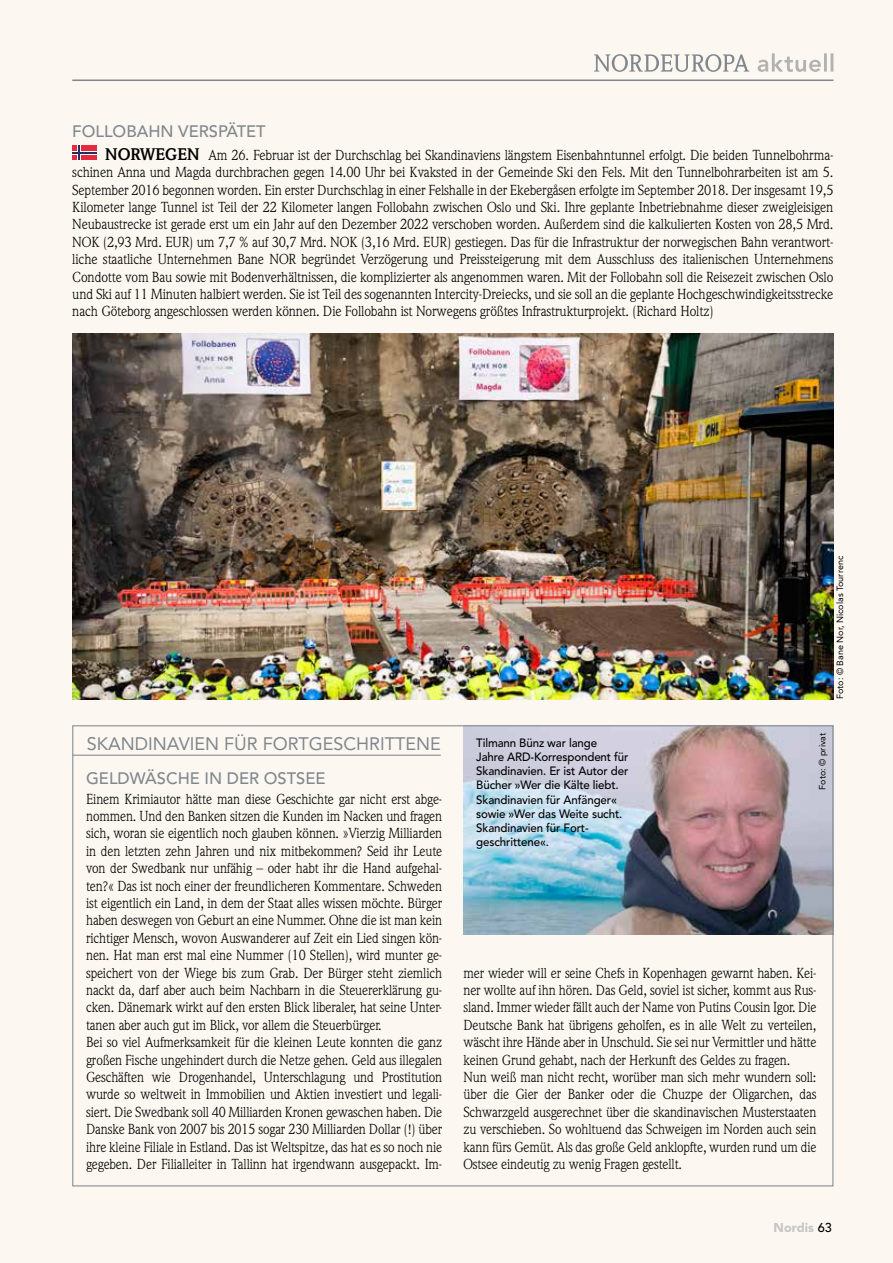
<style>
.page{position:relative;width:893px;height:1263px;background:#fcf8f1}
.page>*{position:absolute;margin:0;border:0;box-sizing:border-box;transform-origin:0 0}
.t1{font:18px "Avenir LT Std";color:#80878e}
.t2{font:500 16.5px "Avenir LT Std";color:#80878e}
.t3{font:14.25px/17.4px "Weidemann Std";letter-spacing:-.01em;color:#000;scale:.95 1}
.t4{font:14.25px/17.4px "Weidemann Std";letter-spacing:-.01em;color:#000;text-align:justify}
.t5{font:900 12.75px "Avenir LT Std";color:#c6c6c6}
.t6{font:500 12px/14.2px "Avenir LT Std";letter-spacing:-.01em;color:#000;scale:.96 1}
.t7{font:9px "Avenir LT Std";color:#000}
.s1{font-weight:700;font-size:16.5px}
.s2{font-weight:500;color:#000}
</style>
<div class="page">
<div style="left:72px;top:146px;width:24px;height:14px;background:#e62b3e"></div>
<hr style="left:78px;top:146px;width:3px;height:14px;background:#fff">
<hr style="left:72px;top:151px;width:24px;height:4px;background:#fff">
<svg style="left:78px;top:146px;width:2px;height:14px"></svg>
<hr style="left:72px;top:152px;width:24px;height:2px;background:#23305f">
<img style="left:463px;top:727px;width:368px;height:207px">
<hr style="left:72px;top:755px;width:369px;height:1px;background:#80878e">
<svg style="left:758px;top:53px;width:75px;height:19px"></svg>
<svg style="left:594px;top:54px;width:155px;height:18px"></svg>
<hr style="left:72px;top:80px;width:761px;height:1px;background:#80878e">
<img style="left:72px;top:334px;width:761px;height:365px">
<p class="t2" style="left:72px;top:122px;width:195px">FOLLOBAHN VERSPÄTET</p>
<p class="t4" style="left:72px;top:146px;width:763px;text-indent:33px"><span class="s1">NORWEGEN</span> Am 26. Februar ist der Durchschlag bei Skandinaviens längstem Eisenbahntunnel erfolgt. Die beiden Tunnelbohrma&shy;schinen Anna und Magda durchbrachen gegen 14.00 Uhr bei Kvaksted in der Gemeinde Ski den Fels. Mit den Tunnelbohrarbeiten ist am 5.<br>September 2016 begonnen worden. Ein erster Durchschlag in einer Felshalle in der Ekebergåsen erfolgte im September 2018. Der insgesamt 19,5<br>Kilometer lange Tunnel ist Teil der 22 Kilometer langen Follobahn zwischen Oslo und Ski. Ihre geplante Inbetriebnahme dieser zweigleisigen Neubaustrecke ist gerade erst um ein Jahr auf den Dezember 2022 verschoben worden. Außerdem sind die kalkulierten Kosten von 28,5 Mrd.<br>NOK (2,93 Mrd. EUR) um 7,7 % auf 30,7 Mrd. NOK (3,16 Mrd. EUR) gestiegen. Das für die Infrastruktur der norwegischen Bahn verantwort&shy;liche staatliche Unternehmen Bane NOR begründet Verzögerung und Preissteigerung mit dem Ausschluss des italienischen Unternehmens Condotte vom Bau sowie mit Bodenverhältnissen, die komplizierter als angenommen waren. Mit der Follobahn soll die Reisezeit zwischen Oslo und Ski auf 11 Minuten halbiert werden. Sie ist Teil des sogenannten Intercity-Dreiecks, und sie soll an die geplante Hochgeschwindigkeitsstrecke nach Göteborg angeschlossen werden können. Die Follobahn ist Norwegens größtes Infrastrukturprojekt. (Richard Holtz)</p>
<p class="t1" style="left:87px;top:733px;width:356px">SKANDINAVIEN FÜR FORTGESCHRITTENE</p>
<p class="t2" style="left:86px;top:769px;width:241px">GELDWÄSCHE IN DER OSTSEE</p>
<p class="t3" style="left:86px;top:790px;width:376px">Einem Krimiautor hätte man diese Geschichte gar nicht erst abge&shy;nommen. Und den Banken sitzen die Kunden im Nacken und fragen sich, woran sie eigentlich noch glauben können. »Vierzig Milliarden in den letzten zehn Jahren und nix mitbekommen? Seid ihr Leute von der Swedbank nur unfähig – oder habt ihr die Hand aufgehal&shy;ten?« Das ist noch einer der freundlicheren Kommentare. Schweden ist eigentlich ein Land, in dem der Staat alles wissen möchte. Bürger haben deswegen von Geburt an eine Nummer. Ohne die ist man kein richtiger Mensch, wovon Auswanderer auf Zeit ein Lied singen kön&shy;nen. Hat man erst mal eine Nummer (10 Stellen), wird munter ge&shy;speichert von der Wiege bis zum Grab. Der Bürger steht ziemlich nackt da, darf aber auch beim Nachbarn in die Steuererklärung gu&shy;cken. Dänemark wirkt auf den ersten Blick liberaler, hat seine Unter&shy;tanen aber auch gut im Blick, vor allem die Steuerbürger.<br>Bei so viel Aufmerksamkeit für die kleinen Leute konnten die ganz großen Fische ungehindert durch die Netze gehen. Geld aus illegalen Geschäften wie Drogenhandel, Unterschlagung und Prostitution wurde so weltweit in Immobilien und Aktien investiert und legali&shy;siert. Die Swedbank soll 40 Milliarden Kronen gewaschen haben. Die Danske Bank von 2007 bis 2015 sogar 230 Milliarden Dollar (!) über ihre kleine Filiale in Estland. Das ist Weltspitze, das hat es so noch nie gegeben. Der Filialleiter in Tallinn hat irgendwann ausgepackt. Im-</p>
<p class="t7" style="left:835px;top:699px;width:145px;rotate:-90deg">Foto: © Bane Nor, Nicolas Tourrenc</p>
<p class="t6" style="left:476px;top:736px;width:160px">Tilmann Bünz war lange<br>Jahre ARD-Korrespondent für<br>Skandinavien. Er ist Autor der<br>Bücher »Wer die Kälte liebt.<br>Skandinavien für Anfänger« sowie »Wer das Weite sucht.<br>Skandinavien für Fort&shy;geschrittene«.</p>
<p class="t7" style="left:817px;top:790px;width:58px;rotate:-90deg">Foto: © privat</p>
<p class="t3" style="left:463px;top:964px;width:373px">mer wieder will er seine Chefs in Kopenhagen gewarnt haben. Kei&shy;ner wollte auf ihn hören. Das Geld, soviel ist sicher, kommt aus Rus&shy;sland. Immer wieder fällt auch der Name von Putins Cousin Igor. Die Deutsche Bank hat übrigens geholfen, es in alle Welt zu verteilen, wäscht ihre Hände aber in Unschuld. Sie sei nur Vermittler und hätte keinen Grund gehabt, nach der Herkunft des Geldes zu fragen.<br>Nun weiß man nicht recht, worüber man sich mehr wundern soll: über die Gier der Banker oder die Chuzpe der Oligarchen, das Schwarzgeld ausgerechnet über die skandinavischen Musterstaaten zu verschieben. So wohltuend das Schweigen im Norden auch sein kann fürs Gemüt. Als das große Geld anklopfte, wurden rund um die Ostsee eindeutig zu wenig Fragen gestellt.</p>
<p class="t5" style="left:774px;top:1219px;width:60px">Nordis <span class="s2">63</span></p>
</div>
